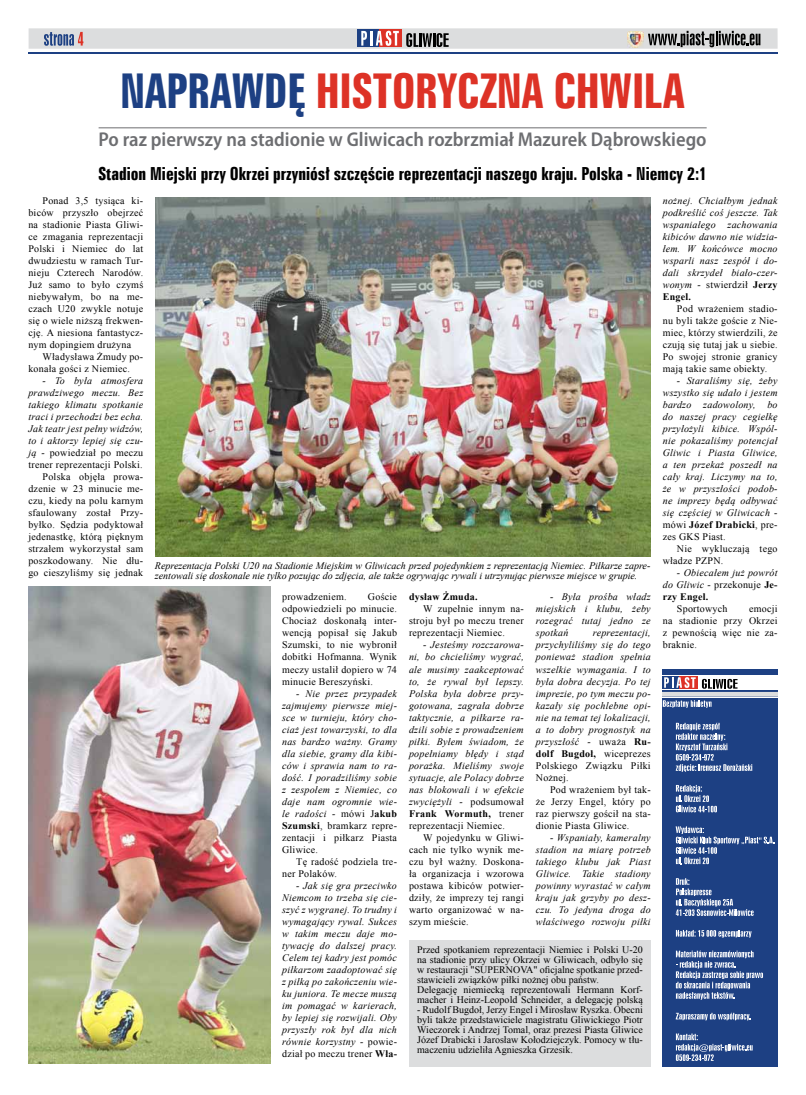
<style>
.page{position:relative;width:806px;height:1095px;background:#fff}
.page>*{position:absolute;margin:0;border:0;box-sizing:border-box;transform-origin:0 0}
.t1{font:700 48px "Zurich X Cn EU";letter-spacing:-.01em;color:#dd3226}
.t2{font:600 semi-condensed 20px "Myriad Pro";color:#6d6e71}
.t3{font:700 18px "Zurich X Cn EU";color:#000}
.t4{font:italic 10px/12px "Times New Roman";letter-spacing:.025em;color:#000;text-align:justify}
.t5{font:10px/12px "Times New Roman";letter-spacing:.025em;color:#000;text-align:justify}
.t6{font:10px/10px "Times New Roman";color:#000}
.t7{font:italic 10px/10px "Times New Roman";color:#000}
.t8{font:700 10px "Times New Roman";letter-spacing:.025em;color:#000}
.s1{color:#1d4083}
.s2{font-style:italic}
.s3{font-style:normal}
.s4{font-weight:700;font-style:normal}
</style>
<div class="page">
<div style="left:409px;top:940px;width:241px;height:126px;background:#dcddde"></div>
<svg style="left:28px;top:29px;width:749px;height:24px"></svg>
<hr style="left:28px;top:53px;width:749px;height:1px;background:#1d4083">
<svg style="left:29px;top:28px;width:748px;height:21px;background:#c8c6c8"></svg>
<img style="left:627px;top:32px;width:16px;height:15px">
<div style="left:661px;top:669px;width:116px;height:397px;background:#1d4083"></div>
<svg style="left:675px;top:1033px;width:77px;height:27px"></svg>
<svg style="left:675px;top:722px;width:76px;height:49px"></svg>
<svg style="left:675px;top:785px;width:41px;height:27px"></svg>
<svg style="left:675px;top:826px;width:99px;height:38px"></svg>
<svg style="left:675px;top:878px;width:78px;height:37px"></svg>
<svg style="left:675px;top:930px;width:76px;height:7px"></svg>
<svg style="left:675px;top:950px;width:87px;height:49px"></svg>
<svg style="left:675px;top:1012px;width:75px;height:8px"></svg>
<div style="left:661px;top:675px;width:116px;height:15px;background:#fff"></div>
<div style="left:661px;top:676px;width:18px;height:12px;background:#1d4083"></div>
<svg style="left:679px;top:676px;width:18px;height:12px"></svg>
<svg style="left:664px;top:677px;width:31px;height:10px"></svg>
<div style="left:661px;top:691px;width:116px;height:5px;background:#dcddde"></div>
<svg style="left:701px;top:678px;width:36px;height:10px"></svg>
<hr style="left:661px;top:697px;width:116px;height:1px;background:#fff">
<svg style="left:662px;top:700px;width:49px;height:7px"></svg>
<img style="left:155px;top:197px;width:495px;height:359px">
<hr style="left:98px;top:127px;width:608px;height:1px;background:#6d6e71">
<img style="left:28px;top:586px;width:242px;height:477px">
<h1 class="t1" style="left:120px;top:63px;width:565px"><span class="s1">Naprawdę</span> Historyczna chwila</h1>
<h2 class="t2" style="left:98px;top:128px;width:609px">Po raz pierwszy na stadionie w Gliwicach rozbrzmiał Mazurek Dąbrowskiego</h2>
<h3 class="t3" style="left:98px;top:163px;width:610px">Stadion Miejski przy Okrzei przyniósł szczęście reprezentacji naszego kraju. Polska - Niemcy 2:1</h3>
<p class="t5" style="left:28px;top:194px;width:116px;text-indent:14px">Ponad 3,5 tysiąca ki&shy;biców przyszło obejrzeć na stadionie Piasta Gliwi&shy;ce zmagania reprezentacji Polski i Niemiec do lat dwudziestu w ramach Tur&shy;nieju Czterech Narodów.<br>Już samo to było czymś niebywałym, bo na me&shy;czach U20 zwykle notuje się o wiele niższą frekwen&shy;cję. A niesiona fantastycz&shy;nym dopingiem drużyna</p>
<p class="t5" style="left:28px;top:350px;width:116px;text-indent:14px">Władysława Żmudy po&shy;konała gości z Niemiec.</p>
<p class="t5" style="left:28px;top:374px;width:116px;text-align:right"><span class="s2">- To była atmosfera prawdziwego meczu. Bez takiego klimatu spotkanie traci i przechodzi bez echa.<br>Jak teatr jest pełny widzów, to i aktorzy lepiej się czu&shy;ją -</span> powiedział po meczu trener reprezentacji Polski.<br>Polska objęła prowa&shy;dzenie w 23 minucie me&shy;czu, kiedy na polu karnym sfaulowany został Przy&shy;byłko. Sędzia podyktował jedenastkę, którą pięknym strzałem wykorzystał sam poszkodowany. Nie dłu&shy;go cieszyliśmy się jednak</p>
<p class="t7" style="left:155px;top:560px;width:496px">Reprezentacja Polski U20 na Stadionie Miejskim w Gliwicach przed pojedynkiem z reprezentacją Niemiec. Piłkarze zapre&shy;zentowali się doskonale nie tylko pozując do zdjęcia, ale także ogrywając rywali i utrzynując pierwsze miejsce w grupie.</p>
<p class="t5" style="left:282px;top:590px;width:116px;text-indent:86px">Goście odpowiedzieli po minucie.<br>Chociaż doskonałą inter&shy;wencją popisał się Jakub Szumski, to nie wybronił dobitki Hofmanna. Wynik meczy ustalił dopiero w 74 minucie Bereszyński.</p>
<p class="t4" style="left:282px;top:686px;width:116px;text-indent:14px">- Nie przez przypadek zajmujemy pierwsze miej&shy;sce w turnieju, który cho&shy;ciaż jest towarzyski, to dla nas bardzo ważny. Gramy dla siebie, gramy dla kibi&shy;ców i sprawia nam to ra&shy;dość. I poradziliśmy sobie z zespołem z Niemiec, co daje nam ogromnie wie&shy;le radości - <span class="s3">mówi J</span><span class="s4">akub Szumski</span><span class="s3">, bramkarz repre&shy;zentacji i piłkarz Piasta Gliwice.</span></p>
<p class="t5" style="left:282px;top:854px;width:116px;text-indent:14px">Tę radość podziela tre&shy;ner Polaków.</p>
<p class="t4" style="left:282px;top:878px;width:116px;text-indent:14px">- Jak się gra przeciwko Niemcom to trzeba się cie&shy;szyć z wygranej. To trudny i wymagający rywal. Sukces w takim meczu daje mo&shy;tywację do dalszej pracy.<br>Celem tej kadry jest pomóc piłkarzom zaadoptować się z piłką po zakończeniu wie&shy;ku juniora. Te mecze muszą im pomagać w karierach, by lepiej się rozwijali. Oby przyszły rok był dla nich równie korzystny - <span class="s3">powie&shy;dział po meczu trener</span> <span class="s4">Wła-</span></p>
<p class="t5" style="left:282px;top:590px;width:66px">prowadzeniem.</p>
<p class="t8" style="left:409px;top:590px;width:70px">dysław Żmuda.</p>
<p class="t5" style="left:409px;top:602px;width:116px;text-indent:14px">W zupełnie innym na&shy;stroju był po meczu trener reprezentacji Niemiec.</p>
<p class="t4" style="left:409px;top:638px;width:116px;text-indent:14px">- Jesteśmy rozczarowa&shy;ni, bo chcieliśmy wygrać, ale musimy zaakceptować to, że rywal był lepszy.<br>Polska była dobrze przy&shy;gotowana, zagrała dobrze taktycznie, a piłkarze ra&shy;dzili sobie z prowadzeniem piłki. Byłem świadom, że popełniamy błędy i stąd porażka. Mieliśmy swoje sytuacje, ale Polacy dobrze nas blokowali i w efekcie zwyciężyli - <span class="s3">podsumował </span><span class="s4">Frank Wormuth,</span> <span class="s3">trener reprezentacji Niemiec.</span></p>
<p class="t5" style="left:409px;top:830px;width:116px;text-indent:14px">W pojedynku w Gliwi&shy;cach nie tylko wynik me&shy;czu był ważny. Doskona&shy;ła organizacja i wzorowa postawa kibiców potwier&shy;dziły, że imprezy tej rangi warto organizować w na&shy;szym mieście.</p>
<p class="t4" style="left:535px;top:590px;width:116px;text-indent:14px">- Była prośba władz miejskich i klubu, żeby rozegrać tutaj jedno ze spotkań</p>
<p class="t4" style="left:535px;top:626px;width:116px;text-indent:57px">reprezentacji, przychyliliśmy się do tego ponieważ stadion spełnia wszelkie wymagania. I to była dobra decyzja. Po tej imprezie, po tym meczu po&shy;kazały się pochlebne opi&shy;nie na temat tej lokalizacji, a to dobry prognostyk na przyszłość - <span class="s3">uważa</span> <span class="s4">Ru&shy;dolf Bugdoł,</span> <span class="s3">wiceprezes Polskiego Związku Piłki Nożnej.</span></p>
<p class="t5" style="left:535px;top:782px;width:116px;text-indent:14px">Pod wrażeniem był tak&shy;że Jerzy Engel, który po raz pierwszy gościł na sta&shy;dionie Piasta Gliwice.</p>
<p class="t4" style="left:535px;top:830px;width:116px;text-indent:14px">- Wspaniały, kameralny stadion na miarę potrzeb takiego klubu jak Piast Gliwice. Takie stadiony powinny wyrastać w całym kraju jak grzyby po desz&shy;czu. To jedyna droga do właściwego rozwoju piłki</p>
<p class="t6" style="left:417px;top:944px;width:227px">Przed spotkaniem reprezentacji Niemiec i Polski U-20 na stadionie przy ulicy Okrzei w Gliwicach, odbyło się w restauracji "SUPERNOVA" oficjalne spotkanie przed&shy;stawicieli związków piłki nożnej obu państw.<br>Delegację niemiecką reprezentowali Hermann Korf&shy;macher i Heinz-Leopold Schneider, a delegację polską</p>
<p class="t5" style="left:417px;top:1004px;width:227px;line-height:10px">- Rudolf Bugdoł, Jerzy Engel i Mirosław Ryszka. Obecni byli także przedstawiciele magistratu Gliwickiego Piotr Wieczorek i Andrzej Tomal, oraz prezesi Piasta Gliwice Józef Drabicki i Jarosław Kołodziejczyk. Pomocy w tłu&shy;maczeniu udzieliła Agnieszka Grzesik.</p>
<p class="t4" style="left:662px;top:194px;width:116px">nożnej. Chciałbym jednak podkreślić coś jeszcze. Tak wspaniałego zachowania kibiców dawno nie widzia&shy;łem. W końcówce mocno wsparli nasz zespół i do&shy;dali skrzydeł biało-czer&shy;wonym - <span class="s3">stwierdził</span> <span class="s4">Jerzy Engel.</span></p>
<p class="t5" style="left:662px;top:302px;width:116px;text-indent:14px">Pod wrażeniem stadio&shy;nu byli także goście z Nie&shy;miec, którzy stwierdzili, że czują się tutaj jak u siebie.<br>Po swojej stronie granicy mają takie same obiekty.</p>
<p class="t4" style="left:662px;top:374px;width:116px;text-indent:14px">- Staraliśmy się, żeby wszystko się udało i jestem bardzo zadowolony, bo do naszej pracy cegiełkę przyłożyli kibice. Wspól&shy;nie pokazaliśmy potencjał Gliwic i Piasta Gliwice, a ten przekaż poszedł na cały kraj. Liczymy na to, że w przyszłości podob&shy;ne imprezy będą odbywać się częściej w Gliwicach - <span class="s3">mówi</span> <span class="s4">Józef Drabicki</span><span class="s3">, pre&shy;zes GKS Piast.</span></p>
<p class="t5" style="left:662px;top:542px;width:116px;text-indent:14px">Nie wykluczają tego władze PZPN.</p>
<p class="t4" style="left:662px;top:566px;width:116px;text-indent:14px">- Obiecałem już powrót do Gliwic - <span class="s3">przekonuje</span> <span class="s4">Je&shy;rzy Engel.</span></p>
<p class="t5" style="left:676px;top:602px;width:52px">Sportowych</p>
<p class="t5" style="left:662px;top:602px;width:116px;text-indent:86px">emocji na stadionie przy Okrzei z pewnością więc nie za&shy;braknie.</p>
</div>
